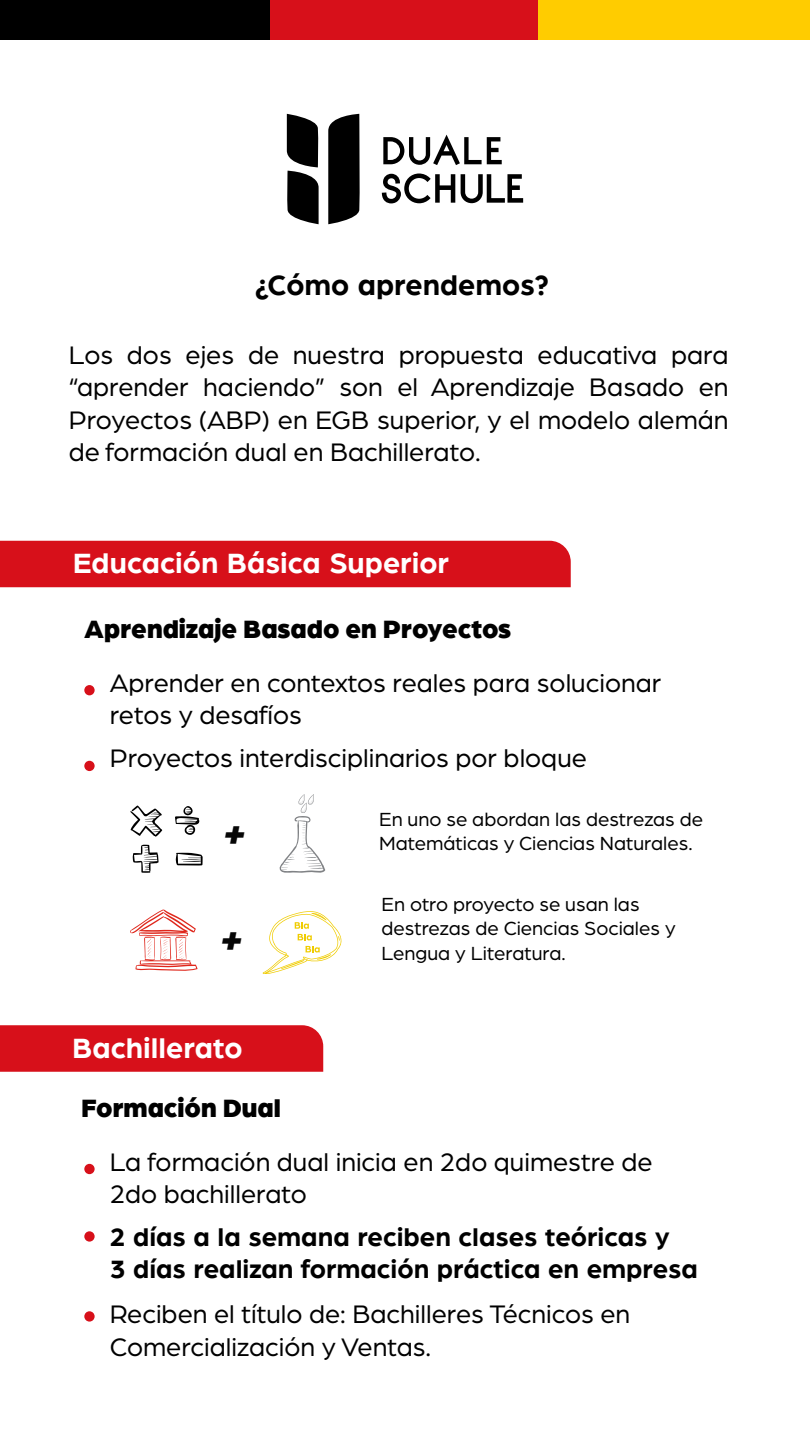
<style>
.page{position:relative;width:810px;height:1440px;background:#fff}
.page>*{position:absolute;margin:0;border:0;box-sizing:border-box;transform-origin:0 0}
.t1{font:italic 900 37.5px "Arboria";color:#060606}
.t2{font:700 30px "Arboria";color:#fff}
.t3{font:700 30px "Arboria";color:#000}
.t4{font:27px/32.4px "Arboria";color:#000}
.t5{font:700 27px/32.4px "Arboria";color:#000}
.t6{font:900 27px "Arboria";color:#000}
.t7{font:20.25px/24.3px "Arboria";color:#000}
</style>
<div class="page">
<div style="left:0;top:541px;width:571px;height:46px;background:#d7101a"></div>
<div style="left:84px;top:685px;width:11px;height:10px;background:#d7101a;border-radius:50%"></div>
<div style="left:84px;top:761px;width:11px;height:10px;background:#d7101a;border-radius:50%"></div>
<svg style="left:133px;top:845px;width:26px;height:28px"></svg>
<svg style="left:176px;top:853px;width:27px;height:13px"></svg>
<svg style="left:130px;top:805px;width:32px;height:32px"></svg>
<svg style="left:175px;top:806px;width:25px;height:29px"></svg>
<svg style="left:130px;top:909px;width:68px;height:62px"></svg>
<svg style="left:263px;top:911px;width:79px;height:63px"></svg>
<svg style="left:279px;top:794px;width:46px;height:79px"></svg>
<div style="left:0;top:1025px;width:323px;height:47px;background:#d7101a"></div>
<div style="left:84px;top:1164px;width:11px;height:10px;background:#d7101a;border-radius:50%"></div>
<div style="left:84px;top:1231px;width:11px;height:11px;background:#d7101a;border-radius:50%"></div>
<div style="left:84px;top:1311px;width:11px;height:11px;background:#d7101a;border-radius:50%"></div>
<svg style="left:328px;top:114px;width:32px;height:110px;background:#181818"></svg>
<svg style="left:287px;top:114px;width:32px;height:110px"></svg>
<svg style="left:383px;top:135px;width:119px;height:30px"></svg>
<svg style="left:382px;top:174px;width:73px;height:29px"></svg>
<svg style="left:461px;top:174px;width:62px;height:29px"></svg>
<div style="left:0;top:0;width:271px;height:40px;background:#000"></div>
<div style="left:271px;top:0;width:273px;height:40px;background:#d7101a"></div>
<div style="left:539px;top:0;width:271px;height:40px;background:#fc0"></div>
<p class="t3" style="left:255px;top:264px;width:296px">¿Cómo aprendemos?</p>
<p class="t4" style="left:69px;top:338px;width:661px;text-align:justify">Los dos ejes de nuestra propuesta educativa para “aprender haciendo” son el Aprendizaje Basado en Proyectos (ABP) en EGB superior, y el modelo alemán de formación dual en Bachillerato.</p>
<p class="t2" style="left:73px;top:543px;width:378px">Educación Básica Superior</p>
<p class="t6" style="left:84px;top:610px;width:428px">Aprendizaje Basado en Proyectos</p>
<p class="t4" style="left:110px;top:665px;width:553px">Aprender en contextos reales para solucionar retos y desafíos</p>
<p class="t4" style="left:110px;top:741px;width:479px">Proyectos interdisciplinarios por bloque</p>
<h1 class="t1" style="left:224px;top:807px;width:24px">+</h1>
<h1 class="t1" style="left:221px;top:912px;width:24px">+</h1>
<p class="t7" style="left:379px;top:806px;width:325px">En uno se abordan las destrezas de</p>
<p class="t7" style="left:379px;top:830px;width:315px">Matemáticas y Ciencias Naturales.</p>
<p class="t7" style="left:382px;top:891px;width:296px">En otro proyecto se usan las destrezas de Ciencias Sociales y<br>Lengua y Literatura.</p>
<p class="t2" style="left:72px;top:1027px;width:172px">Bachillerato</p>
<p class="t6" style="left:81px;top:1088px;width:201px">Formación Dual</p>
<p class="t4" style="left:110px;top:1144px;width:544px">La formación dual inicia en 2do quimestre de<br>2do bachillerato</p>
<p class="t5" style="left:110px;top:1219px;width:590px">2 días a la semana reciben clases teóricas y<br>3 días realizan formación práctica en empresa</p>
<p class="t4" style="left:110px;top:1297px;width:522px">Reciben el título de: Bachilleres Técnicos en<br>Comercialización y Ventas.</p>
</div>
